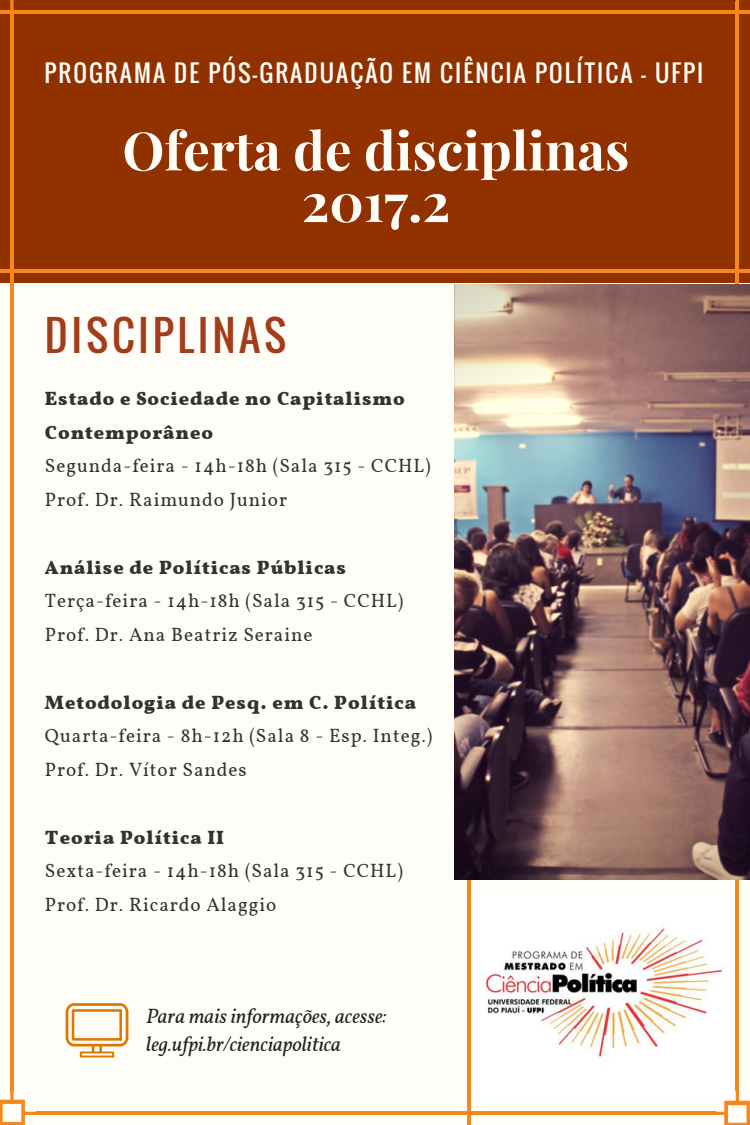
<style>
.page{position:relative;width:750px;height:1125px;background:#fffdf7}
.page>*{position:absolute;margin:0;border:0;box-sizing:border-box;transform-origin:0 0}
.t1{font:700 53px/51.5px "Playfair Display";color:#fffdf7;text-align:center}
.t2{font:41.25px "Oswald";letter-spacing:.09em;color:#a33c1a}
.t3{font:23.62px "Oswald";letter-spacing:.09em;color:#fffdf7}
.t4{font:italic 20.62px/28.1px "Vollkorn";color:#222}
.t5{font:19.12px/33.8px "Vollkorn";letter-spacing:.05em;color:#323232}
.t6{font:700 19.12px/33.8px "Vollkorn";letter-spacing:.05em;color:#323232}
</style>
<div class="page">
<div style="left:0;top:0;width:750px;height:283px;background:#913100"></div>
<svg style="left:66px;top:1003px;width:62px;height:55px"></svg>
<hr style="left:10px;top:10px;width:4px;height:1081px;background:#f4881c">
<svg style="left:0;top:0;width:25px;height:14px"></svg>
<hr style="left:0;top:10px;width:750px;height:3px;background:#f4881c">
<hr style="left:0;top:269px;width:750px;height:3px;background:#f4881c">
<hr style="left:36px;top:1112px;width:680px;height:3px;background:#f4881c">
<svg style="left:0;top:1091px;width:37px;height:34px"></svg>
<hr style="left:736px;top:1px;width:3px;height:1090px;background:#f4881c">
<svg style="left:715px;top:1090px;width:35px;height:35px"></svg>
<hr style="left:467px;top:322px;width:3px;height:803px;background:#f4881c">
<img style="left:455px;top:284px;width:295px;height:595px">
<img style="left:483px;top:926px;width:252px;height:171px">
<p class="t3" style="left:44px;top:55px;width:661px">PROGRAMA DE PÓS-GRADUAÇÃO EM CIÊNCIA POLÍTICA - UFPI</p>
<h1 class="t1" style="left:122px;top:123px;width:509px">Oferta de disciplinas<br>2017.2</h1>
<h2 class="t2" style="left:45px;top:304px;width:243px">DISCIPLINAS</h2>
<p class="t6" style="left:45px;top:381px;width:361px">Estado e Sociedade no Capitalismo<br>Contemporâneo</p>
<p class="t5" style="left:45px;top:449px;width:387px">Segunda-feira - 14h-18h (Sala 315 - CCHL)<br>Prof. Dr. Raimundo Junior</p>
<p class="t6" style="left:45px;top:550px;width:302px">Análise de Políticas Públicas</p>
<p class="t5" style="left:45px;top:584px;width:360px">Terça-feira - 14h-18h (Sala 315 - CCHL)<br>Prof. Dr. Ana Beatriz Seraine</p>
<p class="t6" style="left:45px;top:685px;width:372px">Metodologia de Pesq. em C. Política</p>
<p class="t5" style="left:45px;top:719px;width:389px">Quarta-feira - 8h-12h (Sala 8 - Esp. Integ.)<br>Prof. Dr. Vítor Sandes</p>
<p class="t6" style="left:45px;top:820px;width:180px">Teoria Política II</p>
<p class="t5" style="left:45px;top:854px;width:359px">Sexta-feira - 14h-18h (Sala 315 - CCHL)<br>Prof. Dr. Ricardo Alaggio</p>
<p class="t4" style="left:146px;top:1001px;width:242px">Para mais informações, acesse: leg.ufpi.br/cienciapolitica</p>
</div>
